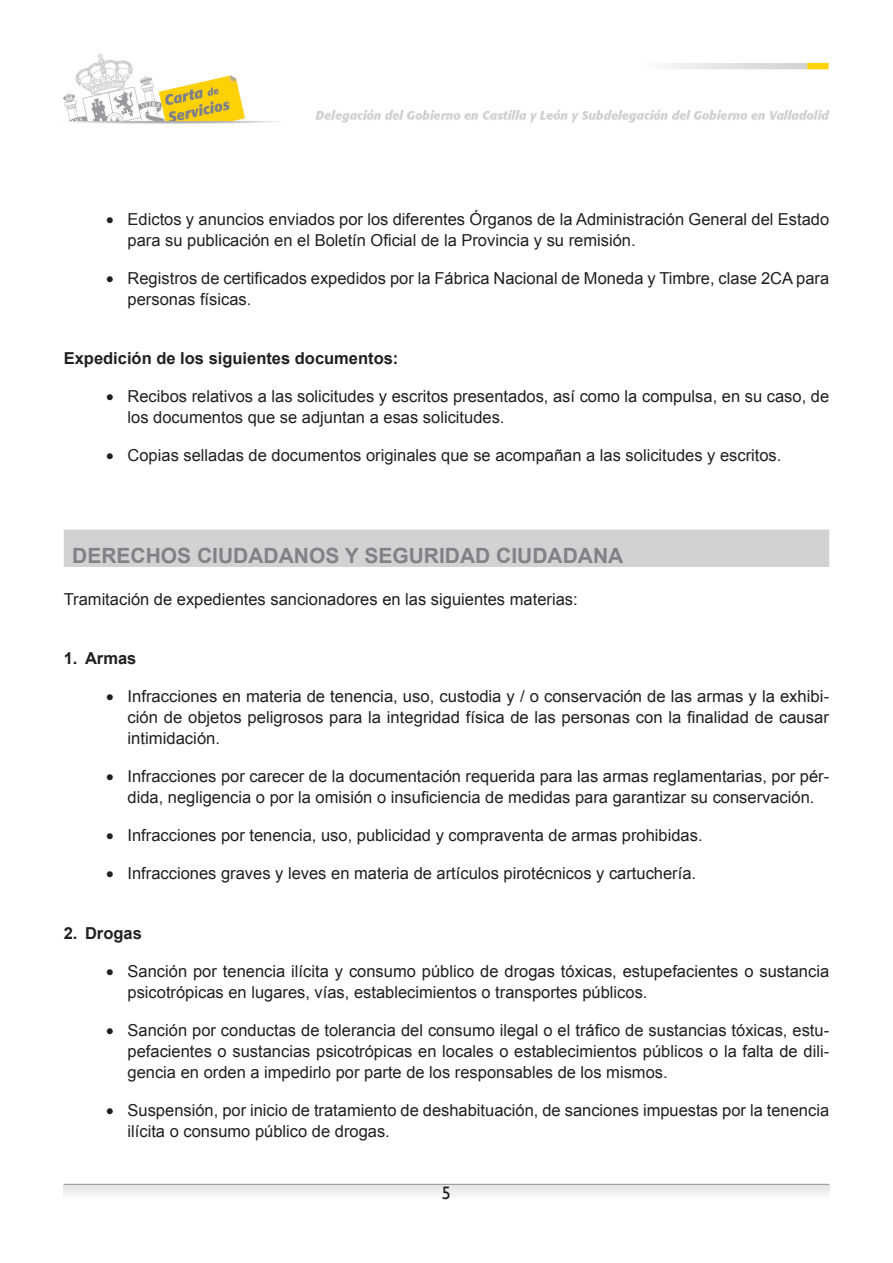
<style>
.page{position:relative;width:893px;height:1263px;background:#fff}
.page>*{position:absolute;margin:0;border:0;box-sizing:border-box;transform-origin:0 0}
.t1{font:700 21px "Arial";color:#808285}
.t2{font:18px "Gill Sans";color:#231f20}
.texto_comun_carta_se{font:16.5px/21px "Arial";color:#231f20}
.SUBSECCION{font:700 16.5px "Arial";color:#231f20}
</style>
<div class="page">
<img style="left:63px;top:54px;width:767px;height:70px">
<div style="left:64px;top:1184px;width:765px;height:15px;background:#efeff0"></div>
<hr style="left:64px;top:1184px;width:765px;height:1px;background:#939598">
<div style="left:64px;top:529px;width:765px;height:38px;background:#d1d2d4"></div>
<p class="texto_comun_carta_se" style="left:128px;top:208px;width:703px;text-indent:-21px">• Edictos y anuncios enviados por los diferentes Órganos de la Administración General del Estado para su publicación en el Boletín Oficial de la Provincia y su remisión.</p>
<p class="texto_comun_carta_se" style="left:128px;top:268px;width:703px;text-indent:-21px">• Registros de certificados expedidos por la Fábrica Nacional de Moneda y Timbre, clase 2CA para personas físicas.</p>
<p class="SUBSECCION" style="left:64px;top:347px;width:336px">Expedición de los siguientes documentos:</p>
<p class="texto_comun_carta_se" style="left:128px;top:386px;width:703px;text-indent:-21px">• Recibos relativos a las solicitudes y escritos presentados, así como la compulsa, en su caso, de los documentos que se adjuntan a esas solicitudes.</p>
<p class="texto_comun_carta_se" style="left:106px;top:445px;width:677px">• Copias selladas de documentos originales que se acompañan a las solicitudes y escritos.</p>
<h2 class="t1" style="left:72px;top:541px;width:553px">DERECHOS CIUDADANOS Y SEGURIDAD CIUDADANA</h2>
<p class="texto_comun_carta_se" style="left:64px;top:589px;width:515px">Tramitación de expedientes sancionadores en las siguientes materias:</p>
<p class="SUBSECCION" style="left:64px;top:647px;width:74px">1. Armas</p>
<p class="texto_comun_carta_se" style="left:128px;top:686px;width:703px;text-align:justify;text-indent:-21px">• Infracciones en materia de tenencia, uso, custodia y / o conservación de las armas y la exhibi&shy;ción de objetos peligrosos para la integridad física de las personas con la finalidad de causar intimidación.</p>
<p class="texto_comun_carta_se" style="left:106px;top:766px;width:724px;text-align:center">• Infracciones por carecer de la documentación requerida para las armas reglamentarias, por pér&shy;dida, negligencia o por la omisión o insuficiencia de medidas para garantizar su conservación.</p>
<p class="texto_comun_carta_se" style="left:106px;top:825px;width:598px">• Infracciones por tenencia, uso, publicidad y compraventa de armas prohibidas.</p>
<p class="texto_comun_carta_se" style="left:106px;top:863px;width:591px">• Infracciones graves y leves en materia de artículos pirotécnicos y cartuchería.</p>
<p class="SUBSECCION" style="left:64px;top:922px;width:80px">2. Drogas</p>
<p class="texto_comun_carta_se" style="left:128px;top:960px;width:703px;text-indent:-21px">• Sanción por tenencia ilícita y consumo público de drogas tóxicas, estupefacientes o sustancia psicotrópicas en lugares, vías, establecimientos o transportes públicos.</p>
<p class="texto_comun_carta_se" style="left:128px;top:1019px;width:703px;text-align:justify;text-indent:-21px">• Sanción por conductas de tolerancia del consumo ilegal o el tráfico de sustancias tóxicas, estu&shy;pefacientes o sustancias psicotrópicas en locales o establecimientos públicos o la falta de dili&shy;gencia en orden a impedirlo por parte de los responsables de los mismos.</p>
<p class="texto_comun_carta_se" style="left:128px;top:1099px;width:703px;text-indent:-21px">• Suspensión, por inicio de tratamiento de deshabituación, de sanciones impuestas por la tenencia ilícita o consumo público de drogas.</p>
<p class="t2" style="left:442px;top:1183px;width:10px">5</p>
</div>
